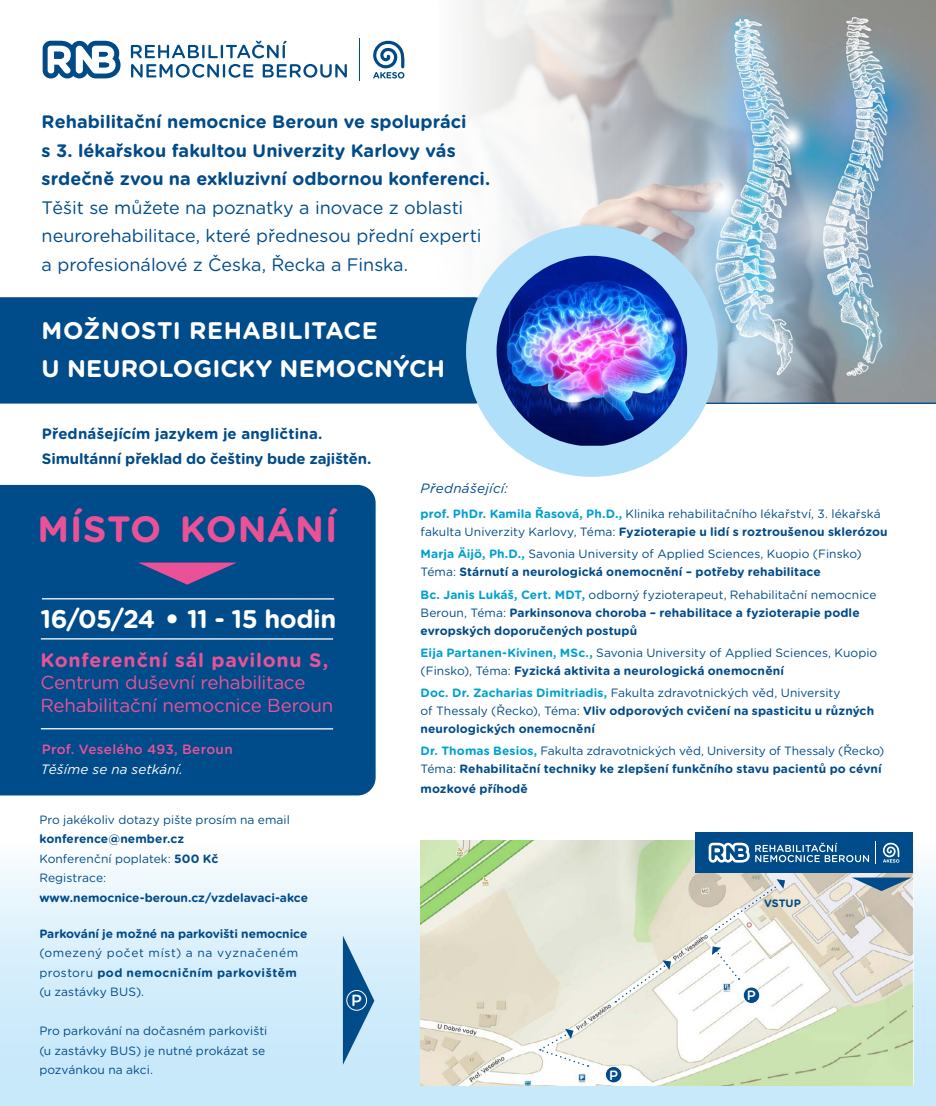
<style>
.page{position:relative;width:936px;height:1106px;background:#fff}
.page>*{position:absolute;margin:0;border:0;box-sizing:border-box;transform-origin:0 0}
.t1{font:700 36.6px "Gotham Rounded";letter-spacing:.015em;color:#ea5297}
.t2{font:700 25.5px "Gotham Rounded";letter-spacing:-.02em;color:#fff}
.t3{font:700 24px/37.5px "Gotham Rounded";letter-spacing:.01em;color:#fff}
.t4{font:700 19.5px "Gotham Rounded";letter-spacing:.04em;color:#ea5297}
.t5{font:18.75px/22.5px "Gotham Rounded";letter-spacing:-.015em;color:#ea5297}
.t6{font:700 18px/28.5px "Gotham Rounded";color:#004b89}
.t7{font:18px/28.5px "Gotham Rounded";letter-spacing:-.005em;color:#004b89}
.t8{font:500 16.05px "Gotham Rounded";color:#fff}
.t9{font:700 15px/25.5px "Gotham Rounded";color:#004b89}
.t10{font:500 13.5px "Gotham Rounded";letter-spacing:.02em;color:#ea5297}
.t11{font:italic 13.5px "Gotham Rounded";letter-spacing:.005em;color:#fff}
.t12{font:italic 13.5px "Gotham Rounded";letter-spacing:.025em;color:#004b89}
.t13{font:500 13.5px "Gotham Rounded";color:#fff}
.t14{font:12px/19.5px "Gotham Rounded";letter-spacing:.005em;color:#004b89}
.t15{font:700 12px/18px "Gotham Rounded";letter-spacing:.005em;color:#004b89}
.t16{font:700 10.8px "Gotham Rounded";letter-spacing:-.005em;color:#004b89}
.s1{font-family:"Futura TOT";font-weight:500;font-size:33px}
.s2{font-weight:700}
.s3{font-weight:700;color:#00a0d1}
.s4{color:#00a0d1}
.s5{font-weight:400}
</style>
<div class="page">
<div style="left:0;top:841px;width:935px;height:265px;background:linear-gradient(to bottom,#f4fafe,#bfe5f9)"></div>
<img style="left:463px;top:0;width:472px;height:402px">
<svg style="left:43px;top:403px;width:68px;height:1px"></svg>
<svg style="left:133px;top:403px;width:29px;height:1px"></svg>
<div style="left:0;top:297px;width:478px;height:106px;background:#004b89"></div>
<hr style="left:360px;top:38px;width:1px;height:43px;background:#004b87">
<svg style="left:373px;top:40px;width:31px;height:38px"></svg>
<svg style="left:131px;top:41px;width:155px;height:17px"></svg>
<svg style="left:131px;top:64px;width:122px;height:14px"></svg>
<svg style="left:263px;top:64px;width:84px;height:14px"></svg>
<svg style="left:43px;top:41px;width:78px;height:37px"></svg>
<div style="left:0;top:485px;width:375px;height:310px;background:#004b89"></div>
<hr style="left:41px;top:638px;width:292px;height:1px;background:#fff">
<hr style="left:42px;top:598px;width:292px;height:1px;background:#fff">
<hr style="left:41px;top:728px;width:292px;height:1px;background:#fff">
<svg style="left:138px;top:562px;width:99px;height:22px;background:#754e8f"></svg>
<svg style="left:343px;top:935px;width:31px;height:129px;background:#72a3c7"></svg>
<img style="left:420px;top:840px;width:492px;height:245px">
<div style="left:605px;top:1066px;width:17px;height:16px;background:#004b89;border-radius:50%"></div>
<div style="left:605px;top:1066px;width:17px;height:17px;border:1px solid #fff;border-radius:50%"></div>
<div style="left:347px;top:990px;width:19px;height:20px;background:#004b89;border-radius:50%"></div>
<div style="left:346px;top:990px;width:21px;height:20px;border:1px solid #fff;border-radius:50%"></div>
<div style="left:743px;top:987px;width:16px;height:16px;background:#004b89;border-radius:50%"></div>
<div style="left:742px;top:986px;width:18px;height:17px;border:1px solid #fff;border-radius:50%"></div>
<div style="left:695px;top:832px;width:217px;height:41px;background:#004b89"></div>
<svg style="left:875px;top:841px;width:1px;height:22px"></svg>
<svg style="left:882px;top:842px;width:17px;height:20px"></svg>
<svg style="left:755px;top:842px;width:114px;height:20px"></svg>
<svg style="left:708px;top:842px;width:41px;height:20px"></svg>
<svg style="left:851px;top:877px;width:60px;height:14px"></svg>
<svg style="left:715px;top:879px;width:70px;height:51px;background:#e2dcd1"></svg>
<svg style="left:615px;top:960px;width:56px;height:42px"></svg>
<svg style="left:540px;top:1028px;width:48px;height:38px"></svg>
<svg style="left:712px;top:946px;width:27px;height:33px"></svg>
<hr style="left:704px;top:402px;width:231px;height:2px;background:#004b89">
<div style="left:466px;top:225px;width:251px;height:252px;background:#afdff9;border-radius:50%"></div>
<img style="left:496px;top:256px;width:191px;height:190px">
<h3 class="t6" style="left:42px;top:107px;width:450px">Rehabilitační nemocnice Beroun ve spolupráci<br>s 3. lékařskou fakultou Univerzity Karlovy vás srdečně zvou na exkluzivní odbornou konferenci.</h3>
<h3 class="t7" style="left:42px;top:192px;width:441px">Těšit se můžete na poznatky a inovace z oblasti neurorehabilitace, které přednesou přední experti a profesionálové z Česka, Řecka a Finska.</h3>
<h3 class="t3" style="left:42px;top:311px;width:405px">MOŽNOSTI REHABILITACE<br>U NEUROLOGICKY NEMOCNÝCH</h3>
<p class="t9" style="left:42px;top:420px;width:331px">Přednášejícím jazykem je angličtina.<br>Simultánní překlad do češtiny bude zajištěn.</p>
<h1 class="t1" style="left:37px;top:502px;width:301px">MÍSTO KONÁNÍ</h1>
<h2 class="t2" style="left:40px;top:600px;width:297px">16/05/24 <span class="s1">•</span> 11 - 15 hodin</h2>
<h3 class="t4" style="left:40px;top:645px;width:289px">Konferenční sál pavilonu S,</h3>
<h3 class="t5" style="left:40px;top:670px;width:294px">Centrum duševní rehabilitace<br>Rehabilitační nemocnice Beroun</h3>
<p class="t10" style="left:42px;top:740px;width:192px">Prof. Veselého 493, Beroun</p>
<p class="t11" style="left:41px;top:760px;width:144px">Těšíme se na setkání.</p>
<p class="t14" style="left:39px;top:809px;width:252px">Pro jakékoliv dotazy pište prosím na email</p>
<p class="t14" style="left:39px;top:828px;width:180px"><span class="s2">konference@nember.cz<br></span>Konferenční poplatek: <span class="s2">500 Kč<br></span>Registrace:</p>
<p class="t15" style="left:39px;top:888px;width:270px">www.nemocnice-beroun.cz/vzdelavaci-akce</p>
<p class="t12" style="left:420px;top:479px;width:89px">Přednášející:</p>
<p class="t14" style="left:420px;top:504px;width:468px;line-height:18px"><span class="s3">prof. PhDr. Kamila Řasová, Ph.D.,</span> Klinika rehabilitačního lékařství, 3. lékařská fakulta Univerzity Karlovy, Téma: <span class="s2">Fyzioterapie u lidí s roztroušenou sklerózou</span></p>
<p class="t14" style="left:420px;top:544px;width:442px;line-height:18px"><span class="s3">Marja Äijö, Ph.D.,</span> Savonia University of Applied Sciences, Kuopio (Finsko)<br>Téma: <span class="s2">Stárnutí a neurologická onemocnění – potřeby rehabilitace</span></p>
<p class="t15" style="left:420px;top:585px;width:457px"><span class="s4">Bc. Janis Lukáš, Cert. MDT,</span> <span class="s5">odborný fyzioterapeut, Rehabilitační nemocnice<br>Beroun, Téma:</span> Parkinsonova choroba – rehabilitace a fyzioterapie podle evropských doporučených postupů</p>
<p class="t14" style="left:420px;top:643px;width:458px;line-height:18px"><span class="s3">Eija Partanen-Kivinen, MSc.,</span> Savonia University of Applied Sciences, Kuopio (Finsko), Téma: <span class="s2">Fyzická aktivita a neurologická onemocnění</span></p>
<p class="t15" style="left:420px;top:683px;width:455px"><span class="s4">Doc. Dr. Zacharias Dimitriadis,</span> <span class="s5">Fakulta zdravotnických věd, University<br>of Thessaly (Řecko), Téma:</span> Vliv odporových cvičení na spasticitu u různých neurologických onemocnění</p>
<p class="t15" style="left:420px;top:741px;width:465px"><span class="s4">Dr. Thomas Besios,</span> <span class="s5">Fakulta zdravotnických věd, University of Thessaly (Řecko)<br>Téma:</span> Rehabilitační techniky ke zlepšení funkčního stavu pacientů po cévní</p>
<p class="t15" style="left:420px;top:779px;width:109px">mozkové příhodě</p>
<p class="t16" style="left:764px;top:895px;width:38px">VSTUP</p>
<p class="t15" style="left:39px;top:923px;width:269px">Parkování je možné na parkovišti nemocnice</p>
<p class="t14" style="left:39px;top:942px;width:260px;text-align:justify">(omezený počet míst) a na vyznačeném prostoru <span class="s2">pod nemocničním parkovištěm </span>(u zastávky BUS).</p>
<p class="t14" style="left:39px;top:1020px;width:229px">Pro parkování na dočasném parkovišti (u zastávky BUS) je nutné prokázat se pozvánkou na akci.</p>
<h3 class="t8" style="left:351px;top:989px;width:12px">P</h3>
<p class="t13" style="left:747px;top:985px;width:11px">P</p>
<p class="t13" style="left:609px;top:1065px;width:11px">P</p>
</div>
